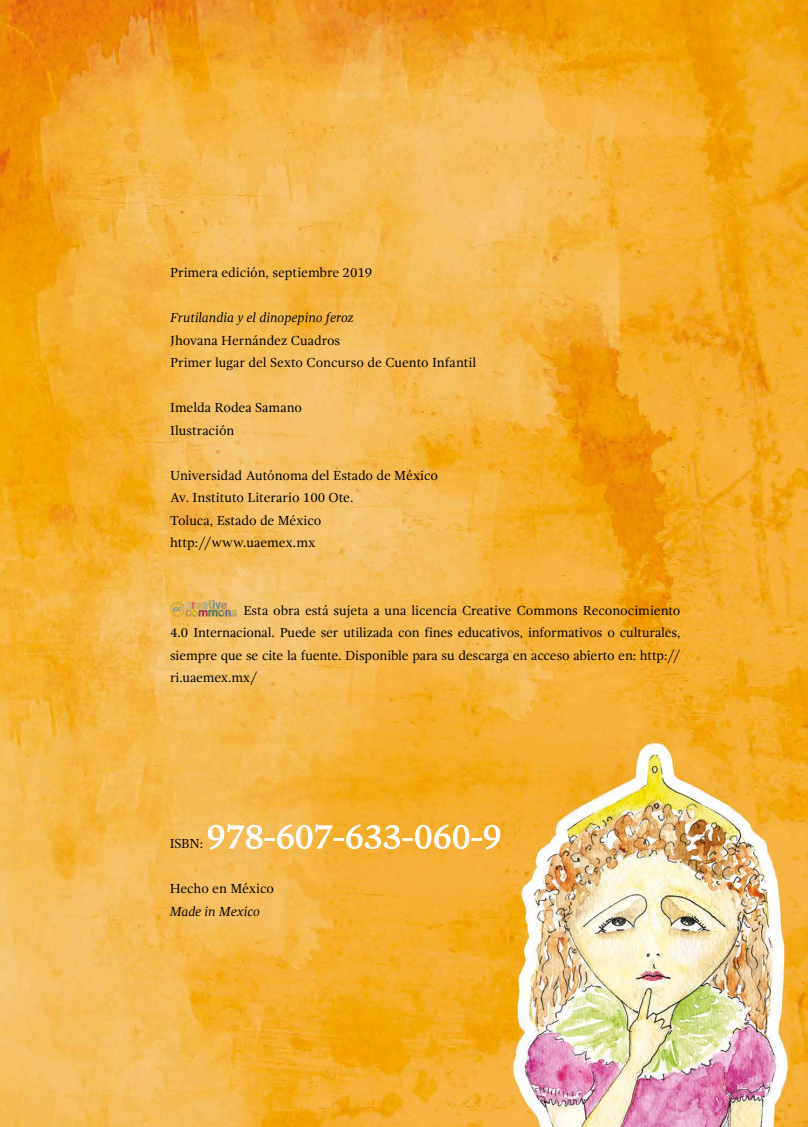
<style>
.page{position:relative;width:808px;height:1127px;background:#fff}
.page>*{position:absolute;margin:0;border:0;box-sizing:border-box;transform-origin:0 0}
.t1{font:34.5px "Gandhi Serif";color:#fff}
.t2{font:13.5px/22.5px "Gandhi Serif";letter-spacing:-.01em;color:#000}
.t3{font:italic 13.5px "Gandhi Serif";color:#000}
</style>
<div class="page">
<img style="left:0;top:0;width:808px;height:1127px">
<img style="left:168px;top:598px;width:71px;height:20px">
<svg style="left:208px;top:824px;width:293px;height:26px;background:#f6c163"></svg>
<p class="t2" style="left:170px;top:261px;width:204px">Primera edición, septiembre 2019</p>
<p class="t3" style="left:170px;top:310px;width:185px">Frutilandia y el dinopepino feroz</p>
<p class="t2" style="left:170px;top:329px;width:308px">Jhovana Hernández Cuadros<br>Primer lugar del Sexto Concurso de Cuento Infantil</p>
<p class="t2" style="left:170px;top:396px;width:134px">Imelda Rodea Samano<br>Ilustración</p>
<p class="t2" style="left:170px;top:464px;width:269px">Universidad Autónoma del Estado de México<br>Av. Instituto Literario 100 Ote.<br>Toluca, Estado de México http://www.uaemex.mx</p>
<p class="t2" style="left:170px;top:599px;width:512px;text-align:justify;text-indent:73px">Esta obra está sujeta a una licencia Creative Commons Reconocimiento 4.0 Internacional. Puede ser utilizada con fines educativos, informativos o culturales, siempre que se cite la fuente. Disponible para su descarga en acceso abierto en: http:// ri.uaemex.mx/</p>
<h1 class="t1" style="left:207px;top:817px;width:296px">978-607-633-060-9</h1>
<p class="t2" style="left:170px;top:877px;width:106px">Hecho en México</p>
<p class="t3" style="left:170px;top:903px;width:92px">Made in Mexico</p>
<p class="t2" style="left:170px;top:832px;width:35px">ISBN:</p>
</div>
